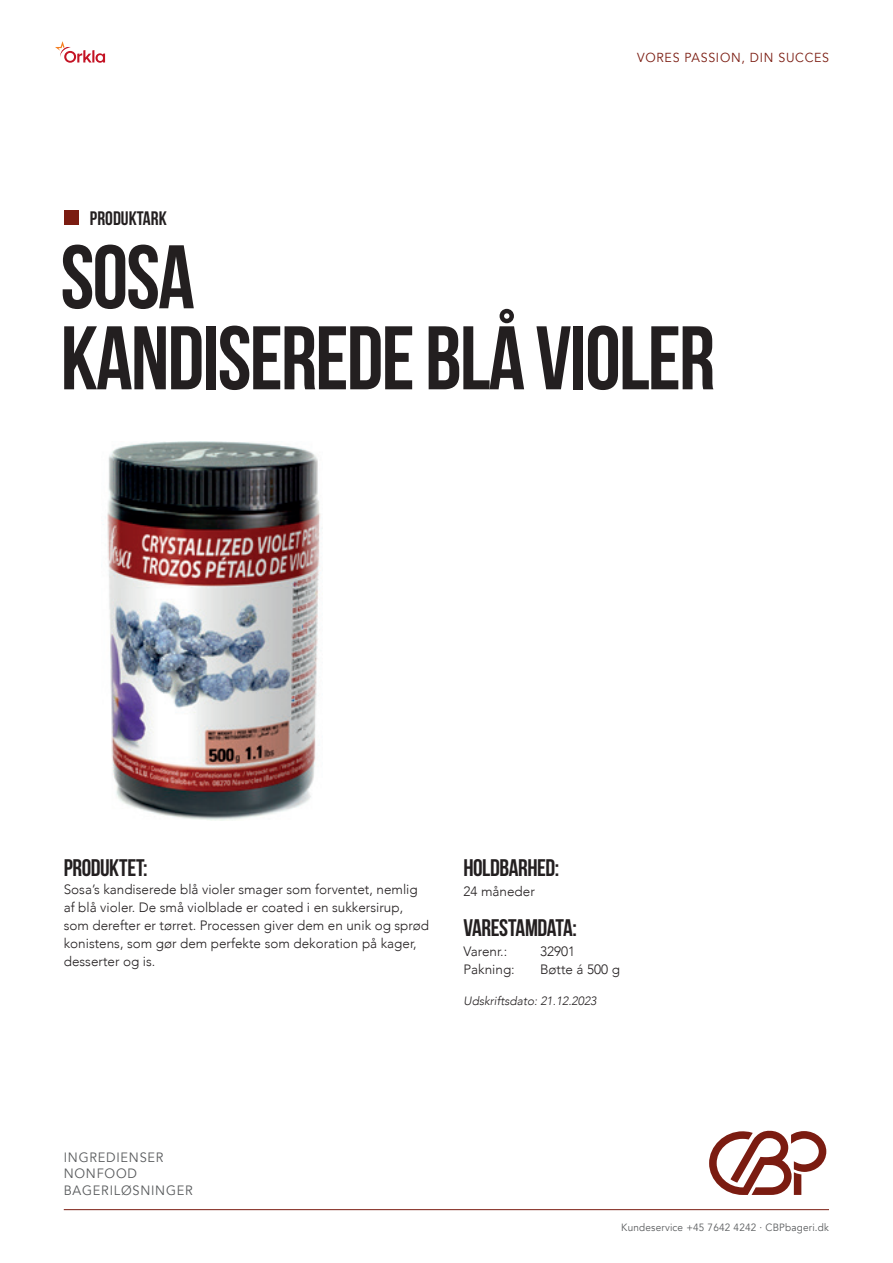
<style>
.page{position:relative;width:893px;height:1263px;background:#fff}
.page>*{position:absolute;margin:0;border:0;box-sizing:border-box;transform-origin:0 0}
.t1{font:700 90px/81px "Bebas Neue";letter-spacing:-.02em;color:#231f20}
.t2{font:700 24px "Bebas Neue";letter-spacing:-.02em;color:#231f20}
.t3{font:700 19.5px "Bebas Neue";color:#231f20}
.t4{font:300 13.5px/18px "Avenir";color:#231f20}
.t5{font:13.5px/16.5px "Avenir";letter-spacing:.06em;color:#585a5c;scale:.95 1}
.t6{font:13.05px "Avenir";letter-spacing:.06em;color:#7b1c11;scale:.95 1}
.t7{font:italic 300 12px "Avenir";color:#231f20}
.t8{font:10.5px "Avenir";letter-spacing:.02em;color:#585a5c;scale:.95 1}
</style>
<div class="page">
<img style="left:103px;top:442px;width:219px;height:379px">
<div style="left:64px;top:210px;width:15px;height:15px;background:#7b1c11"></div>
<svg style="left:55px;top:41px;width:50px;height:22px"></svg>
<hr style="left:64px;top:1209px;width:765px;height:1px;background:#7b1c11">
<svg style="left:709px;top:1130px;width:117px;height:65px"></svg>
<h3 class="t3" style="left:90px;top:208px;width:78px">PRODUKTARK</h3>
<p class="t6" style="left:637px;top:50px;width:204px">VORES PASSION, DIN SUCCES</p>
<h1 class="t1" style="left:61px;top:236px;width:656px">SOSA<br>KANDISEREDE BLÅ VIOLER</h1>
<h2 class="t2" style="left:64px;top:855px;width:85px">PRODUKTET:</h2>
<p class="t4" style="left:64px;top:881px;width:367px">Sosa’s kandiserede blå violer smager som forventet, nemlig af blå violer. De små violblade er coated i en sukkersirup, som derefter er tørret. Processen giver dem en unik og sprød konistens, som gør dem perfekte som dekoration på kager, desserter og is.</p>
<h2 class="t2" style="left:463px;top:855px;width:97px">HOLDBARHED:</h2>
<p class="t4" style="left:463px;top:882px;width:73px">24 måneder</p>
<h2 class="t2" style="left:463px;top:915px;width:115px">VARESTAMDATA:</h2>
<p class="t4" style="left:463px;top:942px;width:45px">Varenr.:</p>
<p class="t4" style="left:540px;top:942px;width:37px">32901</p>
<p class="t4" style="left:463px;top:960px;width:53px">Pakning:</p>
<p class="t4" style="left:540px;top:960px;width:81px">Bøtte á 500 g</p>
<p class="t7" style="left:463px;top:994px;width:135px">Udskriftsdato: 21.12.2023</p>
<p class="t5" style="left:64px;top:1149px;width:137px">INGREDIENSER<br>NONFOOD<br>BAGERILØSNINGER</p>
<p class="t8" style="left:621px;top:1221px;width:220px">Kundeservice +45 7642 4242 · CBPbageri.dk</p>
</div>
